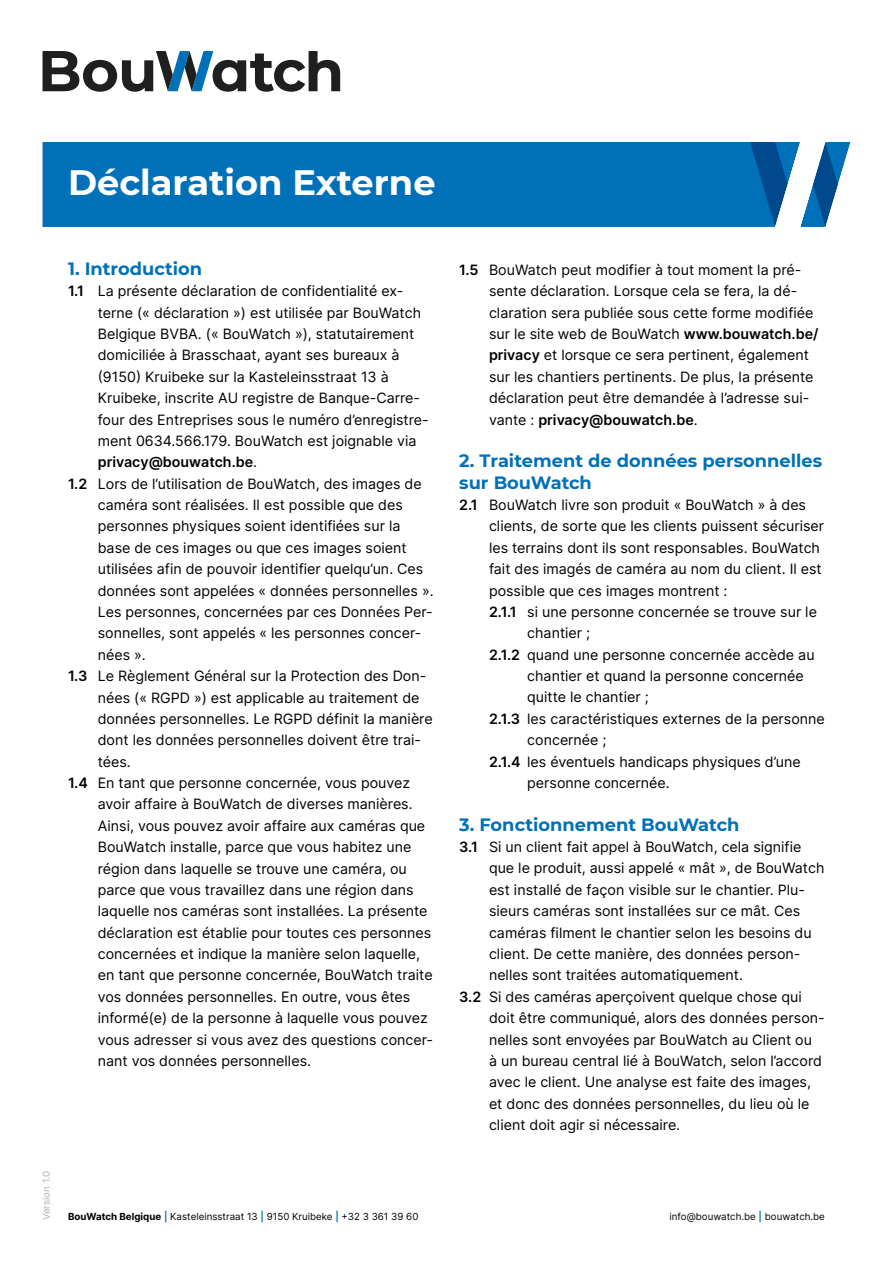
<style>
.page{position:relative;width:893px;height:1263px;background:#fff}
.page>*{position:absolute;margin:0;border:0;box-sizing:border-box;transform-origin:0 0}
.t1{font:700 35.25px "Montserrat";color:#fff}
.t2{font:700 17.85px/21.3px "Montserrat";color:#0071b9}
.t3{font:14.25px/21.3px "Inter";color:#000}
.t4{font:600 14.25px "Inter";color:#000}
.t5{font:9.75px "Inter";color:#000}
.t6{font:9.75px "Inter";color:#b3b2b2}
.s1{font-weight:600}
.s2{font-weight:400}
.s3{font-weight:700}
.s4{font-weight:600;color:#0071b9}
</style>
<div class="page">
<svg style="left:43px;top:51px;width:297px;height:41px"></svg>
<div style="left:43px;top:142px;width:707px;height:85px;background:#0071b9"></div>
<svg style="left:750px;top:142px;width:100px;height:85px"></svg>
<h1 class="t1" style="left:68px;top:157px;width:369px">Déclaration Externe</h1>
<p class="t6" style="left:39px;top:1220px;width:51px;rotate:-90deg">Version 1.0</p>
<p class="t2" style="left:68px;top:257px;width:136px">1. Introduction</p>
<p class="t3" style="left:68px;top:280px;width:337px"><span class="s1">1.1</span> La présente déclaration de confidentialité ex-</p>
<p class="t3" style="left:98px;top:302px;width:325px">terne (« déclaration ») est utilisée par BouWatch</p>
<p class="t3" style="left:98px;top:323px;width:318px">Belgique BVBA. (« BouWatch »), statutairement</p>
<p class="t3" style="left:98px;top:344px;width:303px">domiciliée à Brasschaat, ayant ses bureaux à</p>
<p class="t3" style="left:98px;top:366px;width:292px">(9150) Kruibeke sur la Kasteleinsstraat 13 à</p>
<p class="t3" style="left:98px;top:387px;width:324px">Kruibeke, inscrite AU registre de Banque-Carre-</p>
<p class="t3" style="left:98px;top:408px;width:332px">four des Entreprises sous le numéro d’enregistre-</p>
<p class="t3" style="left:98px;top:430px;width:320px">ment 0634.566.179. BouWatch est joignable via</p>
<p class="t4" style="left:98px;top:452px;width:161px">privacy@bouwatch.be<span class="s2">.</span></p>
<p class="t3" style="left:68px;top:473px;width:355px"><span class="s1">1.2</span> Lors de l’utilisation de BouWatch, des images de</p>
<p class="t3" style="left:98px;top:494px;width:307px">caméra sont réalisées. Il est possible que des</p>
<p class="t3" style="left:98px;top:515px;width:304px">personnes physiques soient identifiées sur la</p>
<p class="t3" style="left:98px;top:537px;width:310px">base de ces images ou que ces images soient</p>
<p class="t3" style="left:98px;top:558px;width:327px">utilisées afin de pouvoir identifier quelqu’un. Ces</p>
<p class="t3" style="left:98px;top:579px;width:337px">données sont appelées « données personnelles ».</p>
<p class="t3" style="left:98px;top:601px;width:336px">Les personnes, concernées par ces Données Per-</p>
<p class="t3" style="left:98px;top:622px;width:325px">sonnelles, sont appelés « les personnes concer-</p>
<p class="t3" style="left:98px;top:644px;width:50px">nées ».</p>
<p class="t3" style="left:68px;top:665px;width:360px"><span class="s1">1.3</span> Le Règlement Général sur la Protection des Don-</p>
<p class="t3" style="left:98px;top:686px;width:323px">nées (« RGPD ») est applicable au traitement de</p>
<p class="t3" style="left:98px;top:708px;width:336px">données personnelles. Le RGPD définit la manière</p>
<p class="t3" style="left:98px;top:729px;width:325px">dont les données personnelles doivent être trai-</p>
<p class="t3" style="left:98px;top:750px;width:35px">tées.</p>
<p class="t3" style="left:68px;top:772px;width:344px"><span class="s1">1.4</span> En tant que personne concernée, vous pouvez</p>
<p class="t3" style="left:98px;top:793px;width:316px">avoir affaire à BouWatch de diverses manières.</p>
<p class="t3" style="left:98px;top:815px;width:329px">Ainsi, vous pouvez avoir affaire aux caméras que</p>
<p class="t3" style="left:98px;top:836px;width:315px">BouWatch installe, parce que vous habitez une</p>
<p class="t3" style="left:98px;top:857px;width:311px">région dans laquelle se trouve une caméra, ou</p>
<p class="t3" style="left:98px;top:879px;width:317px">parce que vous travaillez dans une région dans</p>
<p class="t3" style="left:98px;top:900px;width:331px">laquelle nos caméras sont installées. La présente</p>
<p class="t3" style="left:98px;top:921px;width:335px">déclaration est établie pour toutes ces personnes</p>
<p class="t3" style="left:98px;top:943px;width:324px">concernées et indique la manière selon laquelle,</p>
<p class="t3" style="left:98px;top:964px;width:336px">en tant que personne concernée, BouWatch traite</p>
<p class="t3" style="left:98px;top:986px;width:314px">vos données personnelles. En outre, vous êtes</p>
<p class="t3" style="left:98px;top:1007px;width:332px">informé(e) de la personne à laquelle vous pouvez</p>
<p class="t3" style="left:98px;top:1028px;width:337px">vous adresser si vous avez des questions concer-</p>
<p class="t3" style="left:98px;top:1050px;width:215px">nant vos données personnelles.</p>
<p class="t3" style="left:489px;top:259px;width:331px;text-indent:-30px"><span class="s1">1.5</span> BouWatch peut modifier à tout moment la pré&shy;sente déclaration. Lorsque cela se fera, la dé&shy;claration sera publiée sous cette forme modifiée sur le site web de BouWatch <span class="s1">www.bouwatch.be/ privacy</span> et lorsque ce sera pertinent, également sur les chantiers pertinents. De plus, la présente déclaration peut être demandée à l’adresse sui&shy;vante : <span class="s1">privacy@bouwatch.be</span>.</p>
<p class="t2" style="left:459px;top:449px;width:364px">2. Traitement de données personnelles sur BouWatch</p>
<p class="t3" style="left:459px;top:494px;width:348px"><span class="s1">2.1</span> BouWatch livre son produit « BouWatch » à des</p>
<p class="t3" style="left:489px;top:515px;width:337px">clients, de sorte que les clients puissent sécuriser</p>
<p class="t3" style="left:489px;top:537px;width:333px">les terrains dont ils sont responsables. BouWatch</p>
<p class="t3" style="left:489px;top:558px;width:334px">fait des imagés de caméra au nom du client. Il est</p>
<p class="t3" style="left:489px;top:579px;width:240px">possible que ces images montrent :</p>
<p class="t3" style="left:489px;top:601px;width:329px"><span class="s1">2.1.1</span> si une personne concernée se trouve sur le</p>
<p class="t3" style="left:527px;top:622px;width:64px">chantier ;</p>
<p class="t3" style="left:489px;top:643px;width:327px"><span class="s1">2.1.2</span> quand une personne concernée accède au</p>
<p class="t3" style="left:527px;top:665px;width:278px">chantier et quand la personne concernée</p>
<p class="t3" style="left:527px;top:686px;width:123px">quitte le chantier ;</p>
<p class="t3" style="left:489px;top:708px;width:337px"><span class="s1">2.1.3</span> les caractéristiques externes de la personne</p>
<p class="t3" style="left:527px;top:729px;width:81px">concernée ;</p>
<p class="t3" style="left:489px;top:750px;width:313px"><span class="s1">2.1.4</span> les éventuels handicaps physiques d’une</p>
<p class="t3" style="left:527px;top:772px;width:144px">personne concernée.</p>
<p class="t2" style="left:459px;top:813px;width:282px">3. Fonctionnement BouWatch</p>
<p class="t3" style="left:459px;top:836px;width:344px"><span class="s1">3.1</span> Si un client fait appel à BouWatch, cela signifie</p>
<p class="t3" style="left:489px;top:857px;width:337px">que le produit, aussi appelé « mât », de BouWatch</p>
<p class="t3" style="left:489px;top:879px;width:317px">est installé de façon visible sur le chantier. Plu-</p>
<p class="t3" style="left:489px;top:900px;width:313px">sieurs caméras sont installées sur ce mât. Ces</p>
<p class="t3" style="left:489px;top:921px;width:324px">caméras filment le chantier selon les besoins du</p>
<p class="t3" style="left:489px;top:943px;width:313px">client. De cette manière, des données person-</p>
<p class="t3" style="left:489px;top:964px;width:255px">nelles sont traitées automatiquement.</p>
<p class="t3" style="left:459px;top:985px;width:344px"><span class="s1">3.2</span> Si des caméras aperçoivent quelque chose qui</p>
<p class="t3" style="left:489px;top:1007px;width:337px">doit être communiqué, alors des données person-</p>
<p class="t3" style="left:489px;top:1028px;width:325px">nelles sont envoyées par BouWatch au Client ou</p>
<p class="t3" style="left:489px;top:1050px;width:334px">à un bureau central lié à BouWatch, selon l’accord</p>
<p class="t3" style="left:489px;top:1071px;width:324px">avec le client. Une analyse est faite des images,</p>
<p class="t3" style="left:489px;top:1092px;width:322px">et donc des données personnelles, du lieu où le</p>
<p class="t3" style="left:489px;top:1114px;width:193px">client doit agir si nécessaire.</p>
<p class="t5" style="left:68px;top:1210px;width:352px"><span class="s3">BouWatch Belgique</span> <span class="s4">|</span> Kasteleinsstraat 13 <span class="s4">|</span> 9150 Kruibeke <span class="s4">|</span> +32 3 361 39 60</p>
<p class="t5" style="left:670px;top:1210px;width:157px">info@bouwatch.be <span class="s4">|</span> bouwatch.be</p>
</div>
